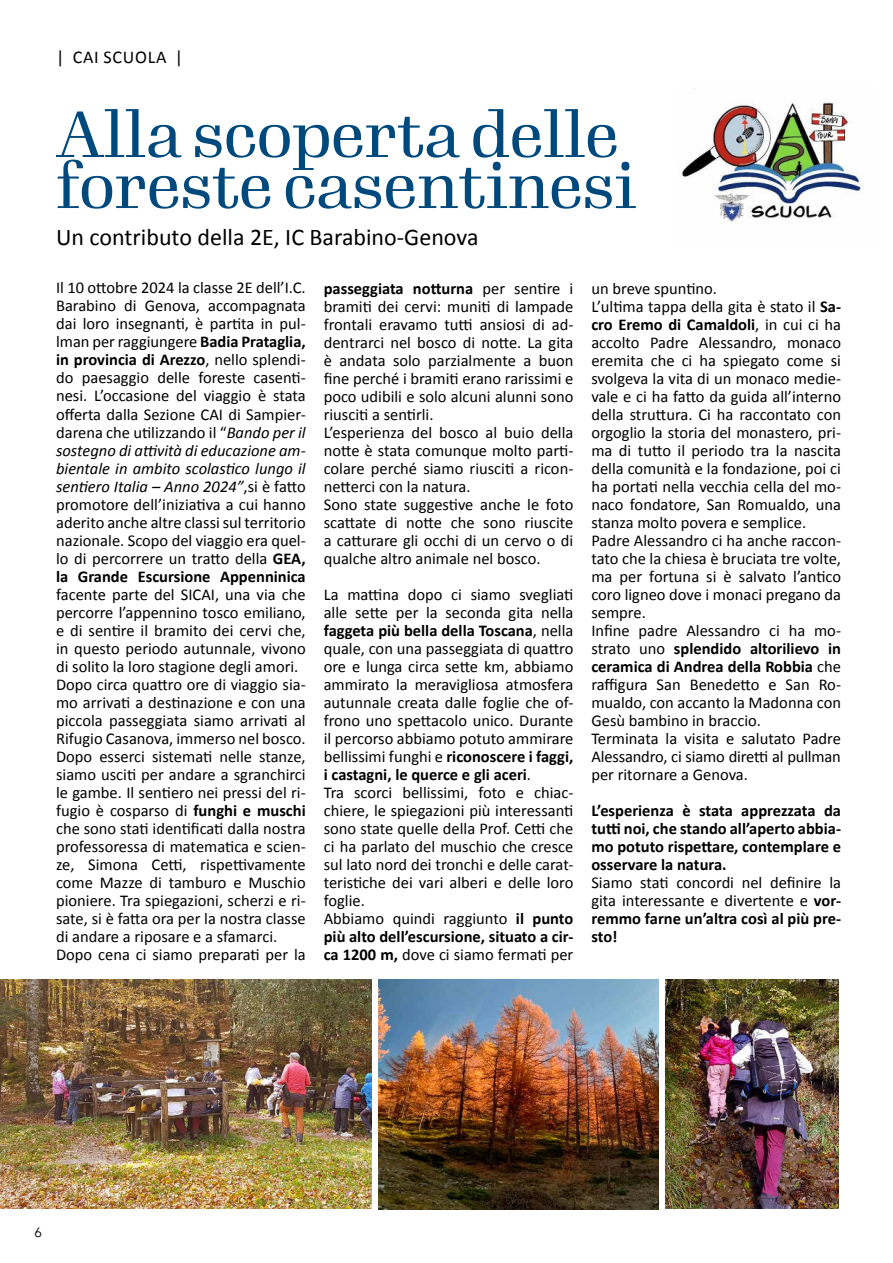
<style>
.page{position:relative;width:893px;height:1263px;background:#fff}
.page>*{position:absolute;margin:0;border:0;box-sizing:border-box;transform-origin:0 0}
.t1{font:63px/51px "Gimlet Display";color:#00497c}
.t2{font:24px "Calibri";color:#000}
.t3{font:18px "Calibri";letter-spacing:.04em;color:#000}
.t4{font:16.5px/18px "Calibri";color:#000}
.t5{font:700 16.5px/18px "Calibri";color:#000;text-align:justify}
.t6{font:13.5px "Avenir";color:#000}
.s1{font-weight:700}
.s2{font-style:italic}
</style>
<div class="page">
<img style="left:680px;top:102px;width:184px;height:120px">
<img style="left:0;top:979px;width:371px;height:230px">
<img style="left:665px;top:979px;width:174px;height:230px">
<img style="left:379px;top:979px;width:279px;height:230px">
<p class="t3" style="left:56px;top:45px;width:129px">| CAI SCUOLA |</p>
<h1 class="t1" style="left:56px;top:114px;width:582px">Alla scoperta delle foreste casentinesi</h1>
<h2 class="t2" style="left:56px;top:221px;width:424px">Un contributo della 2E, IC Barabino-Genova</h2>
<p class="t4" style="left:56px;top:279px;width:251px;text-align:justify">Il 10 ottobre 2024 la classe 2E dell’I.C.<br>Barabino di Genova, accompagnata dai loro insegnanti, è partita in pul&shy;lman per raggiungere <span class="s1">Badia Prataglia, in provincia di Arezzo</span>, nello splendi&shy;do paesaggio delle foreste casenti&shy;nesi. L’occasione del viaggio è stata offerta dalla Sezione CAI di Sampier&shy;darena che utilizzando il “<span class="s2">Bando per il sostegno di attività di educazione am&shy;bientale in ambito scolastico lungo il sentiero Italia – Anno 2024”</span>,si è fatto promotore dell’iniziativa a cui hanno aderito anche altre classi sul territorio nazionale. Scopo del viaggio era quel&shy;lo di percorrere un tratto della <span class="s1">GEA, la Grande Escursione Appenninica</span></p>
<p class="t4" style="left:56px;top:585px;width:251px">facente parte del SICAI, una via che percorre l’appennino tosco emiliano, e di sentire il bramito dei cervi che, in questo periodo autunnale, vivono di solito la loro stagione degli amori.<br>Dopo circa quattro ore di viaggio sia&shy;mo arrivati a destinazione e con una piccola passeggiata siamo arrivati al Rifugio Casanova, immerso nel bosco.<br>Dopo esserci sistemati nelle stanze, siamo usciti per andare a sgranchirci le gambe. Il sentiero nei pressi del ri&shy;fugio è cosparso di <span class="s1">funghi e muschi </span>che sono stati identificati dalla nostra professoressa di matematica e scien&shy;ze, Simona Cetti, rispettivamente come Mazze di tamburo e Muschio pioniere. Tra spiegazioni, scherzi e ri&shy;sate, si è fatta ora per la nostra classe di andare a riposare e a sfamarci.<br>Dopo cena ci siamo preparati per la</p>
<p class="t4" style="left:591px;top:279px;width:251px">un breve spuntino.<br>L’ultima tappa della gita è stato il <span class="s1">Sa&shy;cro Eremo di Camaldoli</span>, in cui ci ha accolto Padre Alessandro, monaco eremita che ci ha spiegato come si svolgeva la vita di un monaco medie&shy;vale e ci ha fatto da guida all’interno della struttura. Ci ha raccontato con orgoglio la storia del monastero, pri&shy;ma di tutto il periodo tra la nascita della comunità e la fondazione, poi ci ha portati nella vecchia cella del mo&shy;naco fondatore, San Romualdo, una stanza molto povera e semplice.<br>Padre Alessandro ci ha anche raccon&shy;tato che la chiesa è bruciata tre volte, ma per fortuna si è salvato l’antico coro ligneo dove i monaci pregano da sempre.<br>Infine padre Alessandro ci ha mo&shy;strato uno <span class="s1">splendido altorilievo in ceramica di Andrea della Robbia</span> che raffigura San Benedetto e San Ro&shy;mualdo, con accanto la Madonna con Gesù bambino in braccio.<br>Terminata la visita e salutato Padre Alessandro, ci siamo diretti al pullman per ritornare a Genova.</p>
<p class="t5" style="left:591px;top:801px;width:251px">L’esperienza è stata apprezzata da tutti noi, che stando all’aperto abbia&shy;mo potuto rispettare, contemplare e osservare la natura.</p>
<p class="t4" style="left:591px;top:873px;width:251px;text-align:justify">Siamo stati concordi nel definire la gita interessante e divertente e <span class="s1">vor&shy;remmo farne un’altra così al più pre&shy;sto!</span></p>
<p class="t4" style="left:324px;top:279px;width:251px"><span class="s1">passeggiata notturna</span> per sentire i bramiti dei cervi: muniti di lampade frontali eravamo tutti ansiosi di ad&shy;dentrarci nel bosco di notte. La gita è andata solo parzialmente a buon fine perché i bramiti erano rarissimi e poco udibili e solo alcuni alunni sono riusciti a sentirli.<br>L’esperienza del bosco al buio della notte è stata comunque molto parti&shy;colare perché siamo riusciti a ricon&shy;netterci con la natura.<br>Sono state suggestive anche le foto scattate di notte che sono riuscite a catturare gli occhi di un cervo o di qualche altro animale nel bosco.</p>
<p class="t4" style="left:324px;top:585px;width:251px">La mattina dopo ci siamo svegliati alle sette per la seconda gita nella <span class="s1">faggeta più bella della Toscana</span>, nella quale, con una passeggiata di quattro ore e lunga circa sette km, abbiamo ammirato la meravigliosa atmosfera autunnale creata dalle foglie che of&shy;frono uno spettacolo unico. Durante il percorso abbiamo potuto ammirare bellissimi funghi e <span class="s1">riconoscere i faggi, i castagni, le querce e gli aceri</span>.<br>Tra scorci bellissimi, foto e chiac&shy;chiere, le spiegazioni più interessanti sono state quelle della Prof. Cetti che ci ha parlato del muschio che cresce sul lato nord dei tronchi e delle carat&shy;teristiche dei vari alberi e delle loro foglie.<br>Abbiamo quindi raggiunto <span class="s1">il punto più alto dell’escursione, situato a cir&shy;ca 1200 m,</span> dove ci siamo fermati per</p>
<p class="t6" style="left:35px;top:1224px;width:9px">6</p>
</div>
